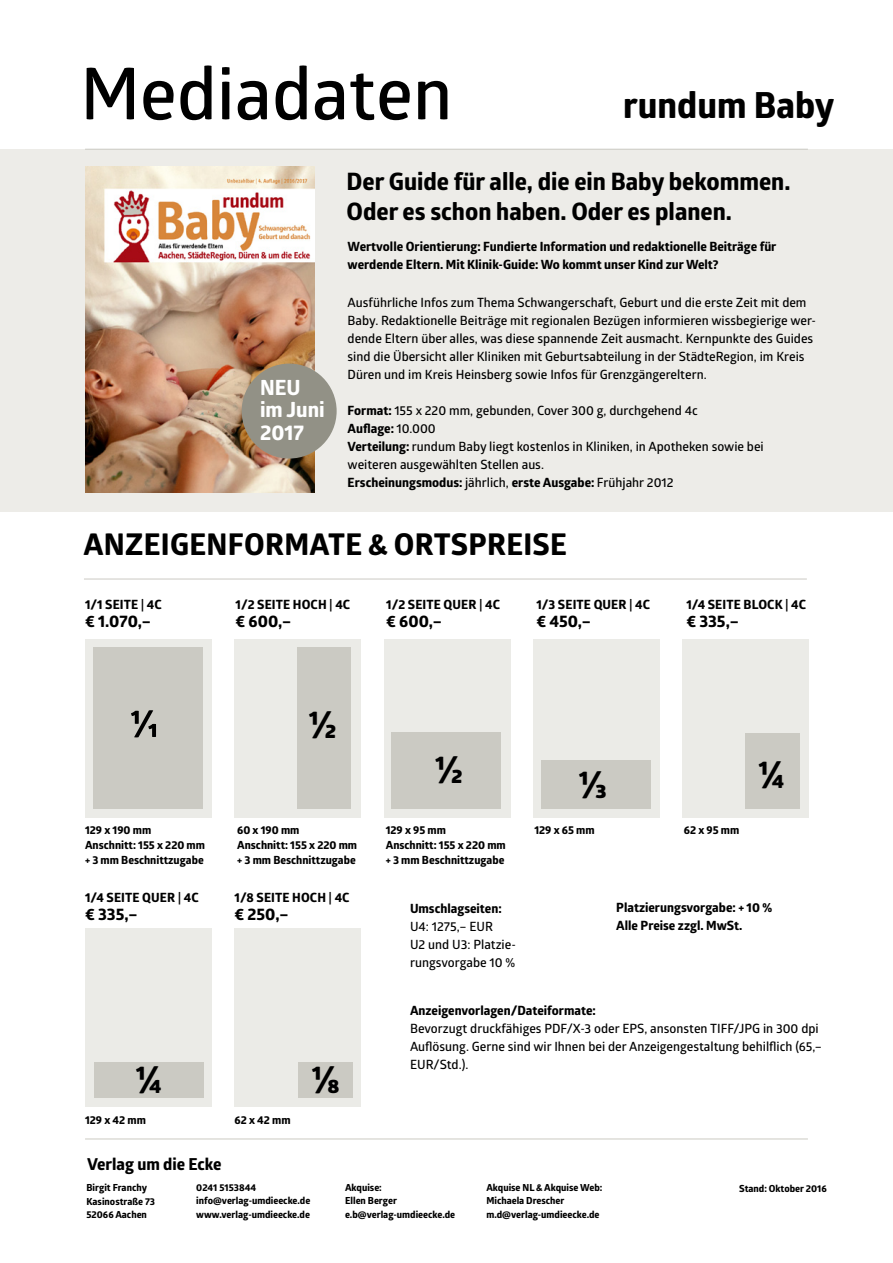
<style>
.page{position:relative;width:893px;height:1263px;background:#fff}
.page>*{position:absolute;margin:0;border:0;box-sizing:border-box;transform-origin:0 0}
.t1{font:600 72px "Glober";color:#000}
.t2{font:700 38.25px "Globerx";color:#000}
.t3{font:700 36px "Globerx";color:#000}
.t4{font:700 30px "Globerx";letter-spacing:.01em;color:#000}
.t5{font:700 24px/30px "Globerx";color:#000}
.t6{font:700 21px "Globerx";color:#fff}
.t7{font:700 16.5px "Globerx";color:#000}
.t8{font:600 12.75px/18px "Glober";color:#000}
.t9{font:700 12.75px/18px "Globerx";color:#000}
.t10{font:700 11.25px/15px "Globerx";color:#000}
.t11{font:700 9.75px "Globerx";color:#000}
.s1{font-family:"Globerx";font-weight:700}
.s2{font-family:"Glober";font-weight:600}
</style>
<div class="page">
<div style="left:0;top:149px;width:893px;height:363px;background:#edece8"></div>
<img style="left:85px;top:167px;width:230px;height:325px">
<hr style="left:85px;top:149px;width:723px;height:1px;background:#cbcac3">
<div style="left:85px;top:639px;width:126px;height:178px;background:#ebebe7"></div>
<div style="left:682px;top:639px;width:127px;height:179px;background:#ebebe7"></div>
<div style="left:235px;top:639px;width:126px;height:178px;background:#ebebe7"></div>
<div style="left:384px;top:639px;width:126px;height:178px;background:#ebebe7"></div>
<div style="left:533px;top:639px;width:126px;height:178px;background:#ebebe7"></div>
<div style="left:94px;top:647px;width:109px;height:162px;background:#cbcac3"></div>
<div style="left:745px;top:734px;width:54px;height:75px;background:#cbcac3"></div>
<div style="left:298px;top:647px;width:53px;height:162px;background:#cbcac3"></div>
<div style="left:392px;top:732px;width:109px;height:77px;background:#cbcac3"></div>
<div style="left:541px;top:760px;width:110px;height:49px;background:#cbcac3"></div>
<svg style="left:131px;top:710px;width:25px;height:27px"></svg>
<hr style="left:84px;top:579px;width:723px;height:1px;background:#cbcac3">
<div style="left:85px;top:928px;width:127px;height:179px;background:#ebebe7"></div>
<div style="left:235px;top:928px;width:126px;height:179px;background:#ebebe7"></div>
<div style="left:94px;top:1062px;width:110px;height:36px;background:#cbcac3"></div>
<hr style="left:85px;top:1138px;width:723px;height:1px;background:#cbcac3">
<div style="left:242px;top:364px;width:95px;height:95px;background:#929186;border-radius:50%"></div>
<div style="left:298px;top:1062px;width:55px;height:36px;background:#cbcac3"></div>
<p class="t1" style="left:80px;top:44px;width:374px">Mediadaten</p>
<p class="t3" style="left:623px;top:80px;width:213px">rundum Baby</p>
<p class="t6" style="left:260px;top:372px;width:42px">NEU</p>
<p class="t6" style="left:260px;top:395px;width:66px">im Juni</p>
<p class="t6" style="left:260px;top:417px;width:45px">2017</p>
<p class="t5" style="left:347px;top:166px;width:445px">Der Guide für alle, die ein Baby bekommen.<br>Oder es schon haben. Oder es planen.</p>
<p class="t9" style="left:348px;top:237px;width:430px">Wertvolle Orientierung: Fundierte Information und redaktionelle Beiträge für werdende Eltern. Mit Klinik-Guide: Wo kommt unser Kind zur Welt?</p>
<p class="t8" style="left:348px;top:293px;width:470px">Ausführliche Infos zum Thema Schwangerschaft, Geburt und die erste Zeit mit dem Baby. Redaktionelle Beiträge mit regionalen Bezügen informieren wissbegierige wer&shy;dende Eltern über alles, was diese spannende Zeit ausmacht. Kernpunkte des Guides sind die Übersicht aller Kliniken mit Geburtsabteilung in der StädteRegion, im Kreis Düren und im Kreis Heinsberg sowie Infos für Grenzgängereltern.</p>
<p class="t8" style="left:348px;top:401px;width:352px"><span class="s1">Format:</span> 155 x 220 mm, gebunden, Cover 300 g, durchgehend 4c</p>
<p class="t9" style="left:348px;top:419px;width:90px">Auflage: <span class="s2">10.000</span></p>
<p class="t8" style="left:348px;top:437px;width:418px"><span class="s1">Verteilung:</span> rundum Baby liegt kostenlos in Kliniken, in Apotheken sowie bei</p>
<p class="t8" style="left:348px;top:455px;width:198px">weiteren ausgewählten Stellen aus.</p>
<p class="t9" style="left:348px;top:473px;width:327px">Erscheinungsmodus: <span class="s2">jährlich,</span> erste Ausgabe: <span class="s2">Frühjahr 2012</span></p>
<p class="t4" style="left:83px;top:523px;width:485px">ANZEIGENFORMATE &amp; ORTSPREISE</p>
<p class="t9" style="left:85px;top:595px;width:78px">1/1 SEITE <span class="s2">|</span> 4C</p>
<p class="t7" style="left:85px;top:609px;width:67px">€ 1.070,–</p>
<p class="t9" style="left:236px;top:595px;width:116px">1/2 SEITE HOCH <span class="s2">|</span> 4C</p>
<p class="t7" style="left:236px;top:609px;width:57px">€ 600,–</p>
<p class="t2" style="left:308px;top:696px;width:30px">½</p>
<p class="t9" style="left:386px;top:595px;width:115px">1/2 SEITE QUER <span class="s2">|</span> 4C</p>
<p class="t7" style="left:386px;top:609px;width:57px">€ 600,–</p>
<p class="t9" style="left:536px;top:595px;width:115px">1/3 SEITE QUER <span class="s2">|</span> 4C</p>
<p class="t7" style="left:536px;top:609px;width:56px">€ 450,–</p>
<p class="t9" style="left:686px;top:595px;width:121px">1/4 SEITE BLOCK <span class="s2">|</span> 4C</p>
<p class="t7" style="left:686px;top:609px;width:54px">€ 335,–</p>
<p class="t2" style="left:435px;top:742px;width:30px">½</p>
<p class="t2" style="left:579px;top:757px;width:30px">⅓</p>
<p class="t2" style="left:758px;top:747px;width:28px">¼</p>
<p class="t10" style="left:85px;top:823px;width:68px">129 x 190 mm</p>
<p class="t10" style="left:85px;top:838px;width:122px">Anschnitt: 155 x 220 mm + 3 mm Beschnittzugabe</p>
<p class="t10" style="left:237px;top:823px;width:64px">60 x 190 mm</p>
<p class="t10" style="left:684px;top:823px;width:57px">62 x 95 mm</p>
<p class="t10" style="left:237px;top:838px;width:122px">Anschnitt: 155 x 220 mm + 3 mm Beschnittzugabe</p>
<p class="t10" style="left:386px;top:823px;width:62px">129 x 95 mm</p>
<p class="t10" style="left:386px;top:838px;width:122px">Anschnitt: 155 x 220 mm + 3 mm Beschnittzugabe</p>
<p class="t10" style="left:534px;top:823px;width:62px">129 x 65 mm</p>
<p class="t9" style="left:85px;top:888px;width:115px">1/4 SEITE QUER <span class="s2">|</span> 4C</p>
<p class="t7" style="left:85px;top:902px;width:54px">€ 335,–</p>
<p class="t9" style="left:235px;top:888px;width:116px">1/8 SEITE HOCH <span class="s2">|</span> 4C</p>
<p class="t7" style="left:235px;top:902px;width:55px">€ 250,–</p>
<p class="t9" style="left:410px;top:899px;width:93px">Umschlagseiten:</p>
<p class="t8" style="left:410px;top:917px;width:84px">U4: 1275,– EUR</p>
<p class="t8" style="left:410px;top:935px;width:107px">U2 und U3: Platzie&shy;rungsvorgabe 10 %</p>
<p class="t9" style="left:616px;top:898px;width:158px">Platzierungsvorgabe: + 10 %</p>
<p class="t9" style="left:616px;top:916px;width:128px">Alle Preise zzgl. MwSt.</p>
<p class="t2" style="left:136px;top:1052px;width:28px">¼</p>
<p class="t2" style="left:311px;top:1052px;width:30px">⅛</p>
<p class="t9" style="left:410px;top:1001px;width:187px">Anzeigenvorlagen/Dateiformate:</p>
<p class="t8" style="left:410px;top:1019px;width:413px">Bevorzugt druckfähiges PDF/X-3 oder EPS, ansonsten TIFF/JPG in 300 dpi<br>Auflösung. Gerne sind wir Ihnen bei der Anzeigengestaltung behilflich (65,–<br>EUR/Std.).</p>
<p class="t10" style="left:85px;top:1112px;width:62px">129 x 42 mm</p>
<p class="t10" style="left:235px;top:1112px;width:58px">62 x 42 mm</p>
<p class="t7" style="left:87px;top:1152px;width:136px">Verlag um die Ecke</p>
<p class="t11" style="left:86px;top:1181px;width:62px">Birgit Franchy</p>
<p class="t11" style="left:86px;top:1194px;width:70px">Kasinostraße 73</p>
<p class="t11" style="left:86px;top:1208px;width:62px">52066 Aachen</p>
<p class="t11" style="left:345px;top:1180px;width:38px">Akquise:</p>
<p class="t11" style="left:345px;top:1193px;width:53px">Ellen Berger</p>
<p class="t11" style="left:345px;top:1207px;width:112px">e.b@verlag-umdieecke.de</p>
<p class="t11" style="left:486px;top:1180px;width:118px">Akquise NL &amp; Akquise Web:</p>
<p class="t11" style="left:486px;top:1194px;width:80px">Michaela Drescher</p>
<p class="t11" style="left:486px;top:1207px;width:115px">m.d@verlag-umdieecke.de</p>
<p class="t11" style="left:196px;top:1180px;width:61px">0241 5153844</p>
<p class="t11" style="left:739px;top:1181px;width:89px">Stand: Oktober 2016</p>
<p class="t11" style="left:196px;top:1193px;width:116px">info@verlag-umdieecke.de</p>
<p class="t11" style="left:196px;top:1207px;width:115px">www.verlag-umdieecke.de</p>
</div>
